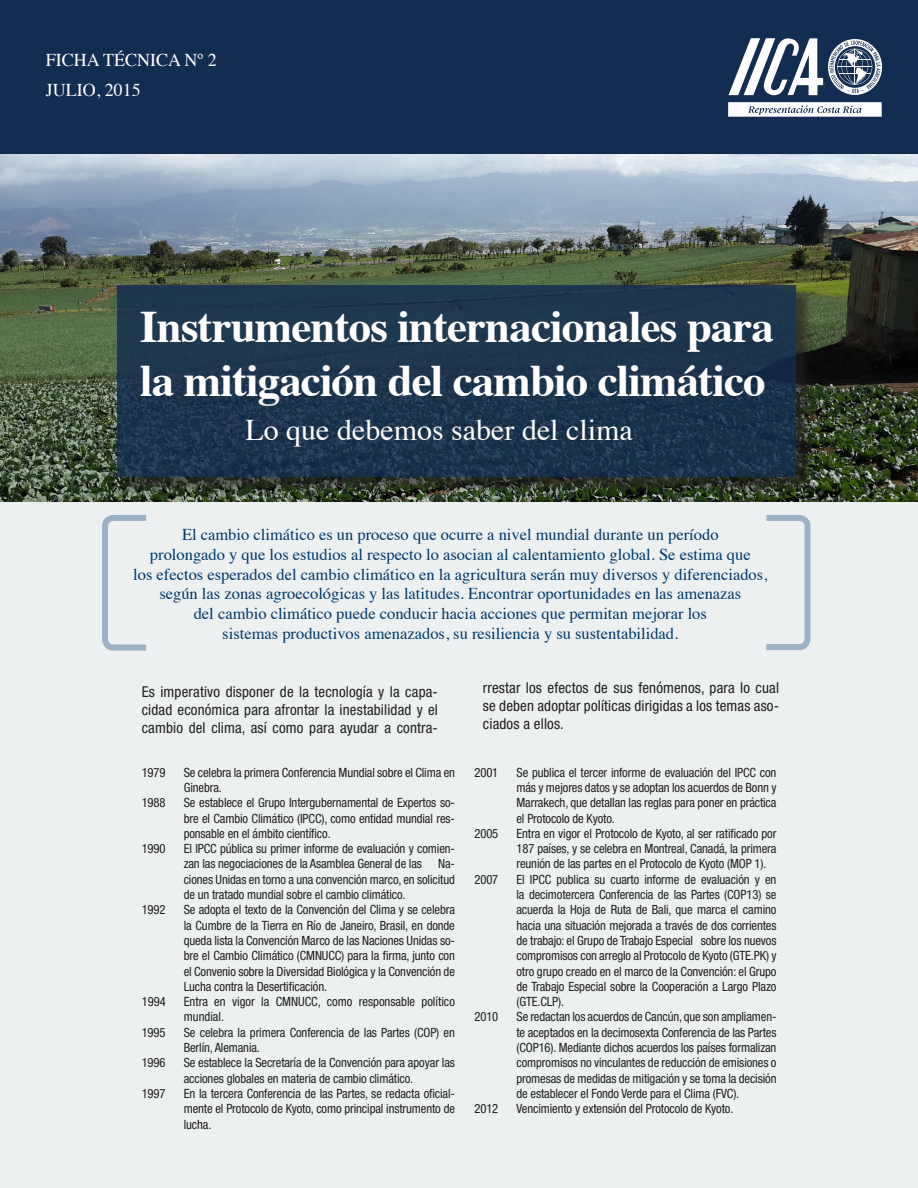
<style>
.page{position:relative;width:918px;height:1188px;background:#ecf0f1}
.page>*{position:absolute;margin:0;border:0;box-sizing:border-box;transform-origin:0 0}
.t1{font:700 45px/54px "Times";letter-spacing:-.02em;color:#fff}
.t2{font:30px "Times";color:#fff}
.t3{font:18px "Times";color:#fff}
.t4{font:16.5px/19.8px "Times";color:#00386b;text-align:center}
.t5{font:condensed 15px/18px "Helvetica Neue";letter-spacing:.01em;color:#231f20;text-align:justify}
.t6{font:condensed 12.75px/15.3px "Helvetica Neue";letter-spacing:-.01em;color:#231f20;text-align:justify}
</style>
<div class="page">
<img style="left:0;top:153px;width:918px;height:349px">
<div style="left:0;top:0;width:918px;height:153px;background:#132d52"></div>
<div style="left:119px;top:287px;width:695px;height:208px;background:#231f20;opacity:.75"></div>
<svg style="left:117px;top:285px;width:678px;height:191px;background:#1c354d"></svg>
<svg style="left:102px;top:515px;width:45px;height:136px"></svg>
<svg style="left:766px;top:515px;width:45px;height:135px"></svg>
<svg style="left:728px;top:102px;width:154px;height:15px;background:#dee1e6"></svg>
<svg style="left:729px;top:38px;width:153px;height:58px"></svg>
<p class="t3" style="left:46px;top:43px;width:172px">FICHA TÉCNICA Nº 2</p>
<p class="t3" style="left:46px;top:73px;width:96px">JULIO, 2015</p>
<p class="t1" style="left:140px;top:295px;width:635px">Instrumentos internacionales para la mitigación del cambio climático</p>
<p class="t2" style="left:245px;top:402px;width:389px">Lo que debemos saber del clima</p>
<p class="t4" style="left:182px;top:523px;width:538px">El cambio climático es un proceso que ocurre a nivel mundial durante un período</p>
<p class="t4" style="left:150px;top:543px;width:602px">prolongado y que los estudios al respecto lo asocian al calentamiento global. Se estima que</p>
<p class="t4" style="left:133px;top:563px;width:636px">los efectos esperados del cambio climático en la agricultura serán muy diversos y diferenciados, según las zonas agroecológicas y las latitudes. Encontrar oportunidades en las amenazas</p>
<p class="t4" style="left:194px;top:602px;width:515px">del cambio climático puede conducir hacia acciones que permitan mejorar los</p>
<p class="t4" style="left:222px;top:622px;width:457px">sistemas productivos amenazados, su resiliencia y su sustentabilidad.</p>
<p class="t5" style="left:142px;top:682px;width:298px">Es imperativo disponer de la tecnología y la capa&shy;cidad económica para afrontar la inestabilidad y el cambio del clima, así como para ayudar a contra-</p>
<p class="t5" style="left:483px;top:679px;width:298px">rrestar los efectos de sus fenómenos, para lo cual se deben adoptar políticas dirigidas a los temas aso&shy;ciados a ellos.</p>
<p class="t6" style="left:142px;top:764px;width:25px">1979</p>
<p class="t6" style="left:184px;top:764px;width:273px">Se celebra la primera Conferencia Mundial sobre el Clima en<br>Ginebra.</p>
<p class="t6" style="left:142px;top:795px;width:25px">1988</p>
<p class="t6" style="left:184px;top:795px;width:273px">Se establece el Grupo Intergubernamental de Expertos so&shy;bre el Cambio Climático (IPCC), como entidad mundial res&shy;ponsable en el ámbito científico.</p>
<p class="t6" style="left:142px;top:841px;width:25px">1990</p>
<p class="t6" style="left:184px;top:841px;width:273px">El IPCC pública su primer informe de evaluación y comien&shy;zan las negociaciones de la Asamblea General de las</p>
<p class="t6" style="left:184px;top:856px;width:273px;text-indent:254px">Na&shy;ciones Unidas en torno a una convención marco, en solicitud de un tratado mundial sobre el cambio climático.</p>
<p class="t6" style="left:142px;top:902px;width:25px">1992</p>
<p class="t6" style="left:184px;top:902px;width:273px">Se adopta el texto de la Convención del Clima y se celebra la Cumbre de la Tierra en Río de Janeiro, Brasil, en donde queda lista la Convención Marco de las Naciones Unidas so&shy;bre el Cambio Climático (CMNUCC) para la firma, junto con el Convenio sobre la Diversidad Biológica y la Convención de Lucha contra la Desertificación.</p>
<p class="t6" style="left:142px;top:994px;width:26px">1994</p>
<p class="t6" style="left:184px;top:994px;width:273px">Entra en vigor la CMNUCC, como responsable político mundial.</p>
<p class="t6" style="left:142px;top:1025px;width:25px">1995</p>
<p class="t6" style="left:184px;top:1025px;width:273px">Se celebra la primera Conferencia de las Partes (COP) en<br>Berlín, Alemania.</p>
<p class="t6" style="left:142px;top:1055px;width:25px">1996</p>
<p class="t6" style="left:184px;top:1055px;width:273px">Se establece la Secretaría de la Convención para apoyar las acciones globales en materia de cambio climático.</p>
<p class="t6" style="left:142px;top:1086px;width:25px">1997</p>
<p class="t6" style="left:184px;top:1086px;width:273px">En la tercera Conferencia de las Partes, se redacta oficial&shy;mente el Protocolo de Kyoto, como principal instrumento de lucha.</p>
<p class="t6" style="left:475px;top:764px;width:25px">2001</p>
<p class="t6" style="left:517px;top:764px;width:262px">Se publica el tercer informe de evaluación del IPCC con más y mejores datos y se adoptan los acuerdos de Bonn y Marrakech, que detallan las reglas para poner en práctica el Protocolo de Kyoto.</p>
<p class="t6" style="left:475px;top:826px;width:25px">2005</p>
<p class="t6" style="left:517px;top:826px;width:262px">Entra en vigor el Protocolo de Kyoto, al ser ratificado por 187 países, y se celebra en Montreal, Canadá, la primera reunión de las partes en el Protocolo de Kyoto (MOP 1).</p>
<p class="t6" style="left:475px;top:872px;width:25px">2007</p>
<p class="t6" style="left:517px;top:872px;width:262px">El IPCC publica su cuarto informe de evaluación y en la decimotercera Conferencia de las Partes (COP13) se acuerda la Hoja de Ruta de Bali, que marca el camino hacia una situación mejorada a través de dos corrientes de trabajo: el Grupo de Trabajo Especial sobre los nuevos compromisos con arreglo al Protocolo de Kyoto (GTE.PK) y otro grupo creado en el marco de la Convención: el Grupo de Trabajo Especial sobre la Cooperación a Largo Plazo (GTE.CLP).</p>
<p class="t6" style="left:475px;top:1009px;width:25px">2010</p>
<p class="t6" style="left:517px;top:1009px;width:262px">Se redactan los acuerdos de Cancún, que son ampliamen&shy;te aceptados en la decimosexta Conferencia de las Partes (COP16). Mediante dichos acuerdos los países formalizan compromisos no vinculantes de reducción de emisiones o promesas de medidas de mitigación y se toma la decisión de establecer el Fondo Verde para el Clima (FVC).</p>
<p class="t6" style="left:475px;top:1101px;width:25px">2012</p>
<p class="t6" style="left:517px;top:1101px;width:218px">Vencimiento y extensión del Protocolo de Kyoto.</p>
</div>
